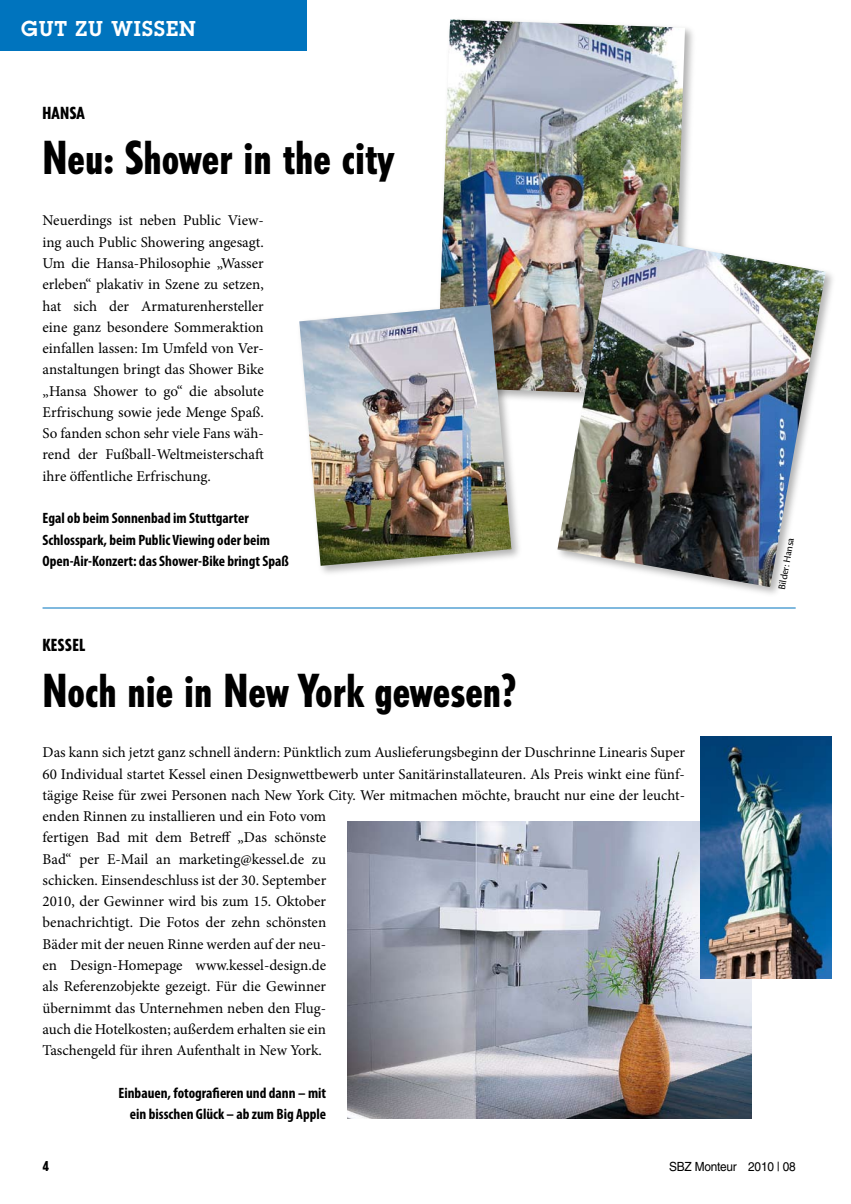
<style>
.page{position:relative;width:851px;height:1204px;background:#fff}
.page>*{position:absolute;margin:0;border:0;box-sizing:border-box;transform-origin:0 0}
.t1{font:800 condensed 45px "Tempo Std";color:#000}
.t2{font:600 21px "Lubalin Graph Std";letter-spacing:.05em;color:#fff}
.t3{font:800 condensed 16.5px "Tempo Std";letter-spacing:.03em;color:#000}
.t4{font:15px/21.3px "Minion Pro";color:#000;text-align:justify}
.t5{font:700 condensed 15px/21.3px "Myriad Pro";color:#000}
.t6{font:12.6px "Helvetica LT Std";letter-spacing:-.02em;color:#000;scale:.94 1}
.t7{font:10.5px "Cronos Pro";color:#000}
</style>
<div class="page">
<div style="left:433px;top:16px;width:264px;height:392px;background:#000;opacity:.3"></div>
<img style="left:437px;top:19px;width:247px;height:376px">
<div style="left:554px;top:231px;width:283px;height:368px;background:#000;opacity:.3"></div>
<img style="left:557px;top:234px;width:268px;height:353px">
<div style="left:295px;top:301px;width:228px;height:276px;background:#000;opacity:.3"></div>
<img style="left:299px;top:305px;width:212px;height:261px">
<img style="left:347px;top:821px;width:404px;height:297px">
<img style="left:700px;top:736px;width:131px;height:242px">
<hr style="left:43px;top:607px;width:752px;height:1px;background:#0074be">
<div style="left:0;top:0;width:306px;height:51px;background:#0074be"></div>
<h2 class="t2" style="left:21px;top:15px;width:176px">GUT ZU WISSEN</h2>
<p class="t3" style="left:43px;top:103px;width:44px">Hansa</p>
<h1 class="t1" style="left:43px;top:129px;width:352px">Neu: Shower in the city</h1>
<p class="t4" style="left:43px;top:210px;width:223px">Neuerdings ist neben Public View&shy;ing auch Public Showering angesagt.<br>Um die Hansa-Philosophie „Wasser erleben“ plakativ in Szene zu setzen, hat sich der Armaturenhersteller eine ganz besondere Sommeraktion einfallen lassen: Im Umfeld von Ver&shy;anstaltungen bringt das Shower Bike „Hansa Shower to go“ die absolute Erfrischung sowie jede Menge Spaß.<br>So fanden schon sehr viele Fans wäh&shy;rend der Fußball-Weltmeisterschaft ihre öffentliche Erfrischung.</p>
<p class="t5" style="left:43px;top:507px;width:248px">Egal ob beim Sonnenbad im Stuttgarter<br>Schloss-park, beim Public Viewing oder beim<br>Open-Air-Konzert: das Shower-Bike bringt Spaß</p>
<p class="t3" style="left:43px;top:634px;width:44px">Kessel</p>
<h1 class="t1" style="left:43px;top:662px;width:475px">Noch nie in New York gewesen?</h1>
<p class="t4" style="left:43px;top:741px;width:644px;text-align:left">Das kann sich jetzt ganz schnell ändern: Pünktlich zum Auslieferungsbeginn der Duschrinne Linearis Super 60 Individual startet Kessel einen Designwettbewerb unter Sanitärinstallateuren. Als Preis winkt eine fünf&shy;tägige Reise für zwei Personen nach New York City. Wer mitmachen möchte, braucht nur eine der leucht&shy;enden Rinnen zu installieren und ein Foto vom<br>fertigen Bad mit dem Betreff „Das schönste<br>Bad“ per E-Mail an marketing@kessel.de zu<br>schicken. Einsendeschluss ist der 30. September<br>2010, der Gewinner wird bis zum 15. Oktober<br>benachrichtigt. Die Fotos der zehn schönsten<br>Bäder mit der neuen Rinne werden auf der neu-<br>en Design-Homepage www.kessel-design.de<br>als Referenzobjekte gezeigt. Für die Gewinner<br>übernimmt das Unternehmen neben den Flug-<br>auch die Hotelkosten; außerdem erhalten sie ein<br>Taschengeld für ihren Aufenthalt in New York.</p>
<p class="t5" style="left:118px;top:1081px;width:209px;text-align:right">Einbauen, fotografieren und dann – mit ein bisschen Glück – ab zum Big Apple</p>
<p class="t7" style="left:775px;top:588px;width:54px;rotate:-80deg">Bilder: Hansa</p>
<p class="t6" style="left:669px;top:1158px;width:136px">SBZ Monteur 2010 | 08</p>
</div>
